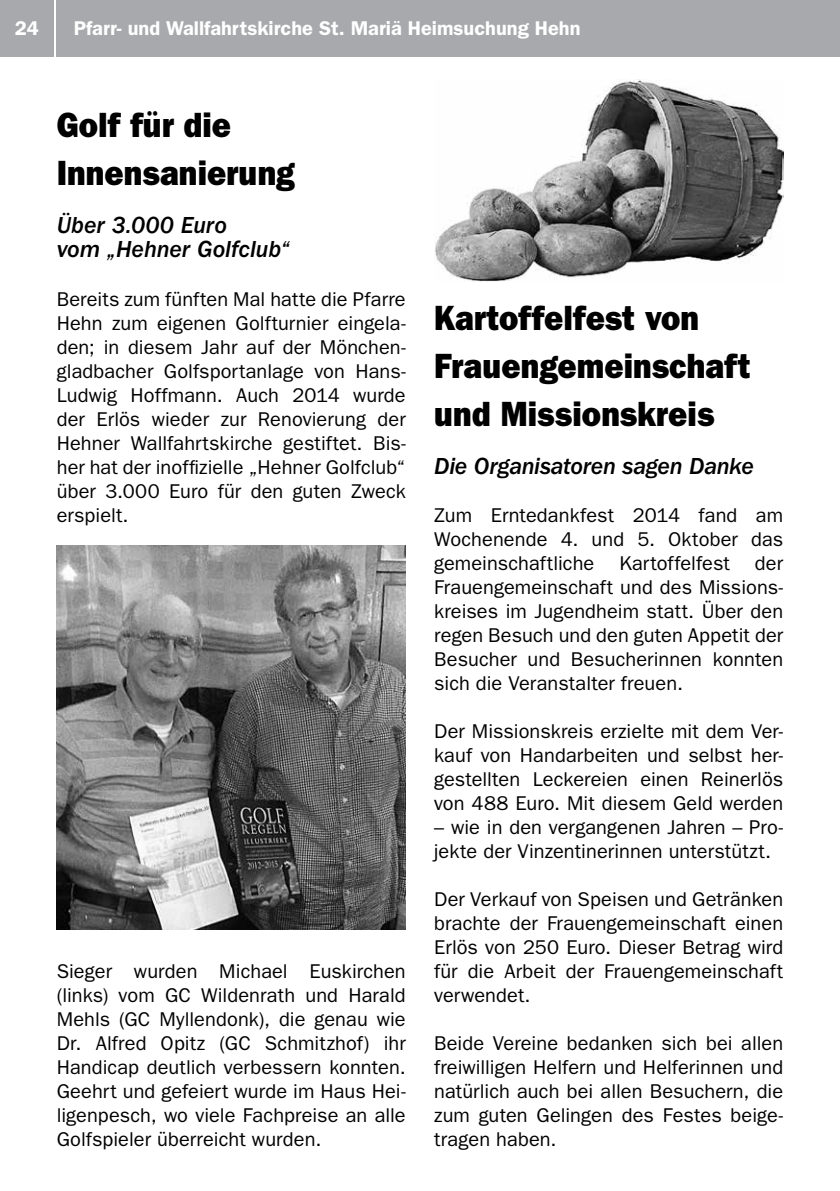
<style>
.page{position:relative;width:840px;height:1191px;background:#fff}
.page>*{position:absolute;margin:0;border:0;box-sizing:border-box;transform-origin:0 0}
.t1{font:800 35.2px/48px "Franklin Gothic LT";color:#000;scale:.91 1}
.t2{font:italic 500 24px/24px "Franklin Gothic LT";letter-spacing:-.005em;color:#000}
.t3{font:20px/24px "Franklin Gothic LT";letter-spacing:.005em;color:#000;text-align:justify}
.t4{font:600 20px "Franklin Gothic LT";color:#fff}
</style>
<div class="page">
<div style="left:0;top:0;width:54px;height:57px;background:#a7a9ac"></div>
<div style="left:57px;top:0;width:782px;height:57px;background:#a7a9ac"></div>
<img style="left:57px;top:545px;width:348px;height:384px">
<img style="left:434px;top:79px;width:348px;height:202px">
<p class="t4" style="left:15px;top:17px;width:26px">24</p>
<p class="t4" style="left:74px;top:17px;width:508px">Pfarr- und Wallfahrtskirche St. Mariä Heimsuchung Hehn</p>
<h1 class="t1" style="left:57px;top:101px;width:263px">Golf für die<br>Innensanierung</h1>
<p class="t2" style="left:57px;top:214px;width:234px">Über 3.000 Euro<br>vom „Hehner Golfclub“</p>
<p class="t3" style="left:57px;top:287px;width:350px">Bereits zum fünften Mal hatte die Pfarre Hehn zum eigenen Golfturnier eingela&shy;den; in diesem Jahr auf der Mönchen&shy;gladbacher Golfsportanlage von Hans-Ludwig Hoffmann. Auch 2014 wurde der Erlös wieder zur Renovierung der Hehner Wallfahrtskirche gestiftet. Bis&shy;her hat der inoffizielle „Hehner Golfclub“ über 3.000 Euro für den guten Zweck erspielt.</p>
<p class="t3" style="left:57px;top:959px;width:350px">Sieger wurden Michael Euskirchen (links) vom GC Wildenrath und Harald Mehls (GC Myllendonk), die genau wie Dr. Alfred Opitz (GC Schmitzhof) ihr Handicap deutlich verbessern konnten.<br>Geehrt und gefeiert wurde im Haus Hei&shy;ligenpesch, wo viele Fachpreise an alle Golfspieler überreicht wurden.</p>
<h1 class="t1" style="left:434px;top:293px;width:349px">Kartoffelfest von<br>Frauengemeinschaft und Missionskreis</h1>
<p class="t2" style="left:434px;top:454px;width:321px">Die Organisatoren sagen Danke</p>
<p class="t3" style="left:434px;top:503px;width:350px">Zum Erntedankfest 2014 fand am Wochenende 4. und 5. Oktober das gemeinschaftliche Kartoffelfest der Frauengemeinschaft und des Missions&shy;kreises im Jugendheim statt. Über den regen Besuch und den guten Appetit der Besucher und Besucherinnen konnten sich die Veranstalter freuen.</p>
<p class="t3" style="left:434px;top:719px;width:350px">Der Missionskreis erzielte mit dem Ver&shy;kauf von Handarbeiten und selbst her&shy;gestellten Leckereien einen Reinerlös von 488 Euro. Mit diesem Geld werden</p>
<p class="t3" style="left:434px;top:815px;width:350px">– wie in den vergangenen Jahren – Pro&shy;jekte der Vinzentinerinnen unterstützt.</p>
<p class="t3" style="left:434px;top:887px;width:350px">Der Verkauf von Speisen und Getränken brachte der Frauengemeinschaft einen Erlös von 250 Euro. Dieser Betrag wird für die Arbeit der Frauengemeinschaft verwendet.</p>
<p class="t3" style="left:434px;top:1031px;width:350px">Beide Vereine bedanken sich bei allen freiwilligen Helfern und Helferinnen und natürlich auch bei allen Besuchern, die zum guten Gelingen des Festes beige&shy;tragen haben.</p>
</div>
